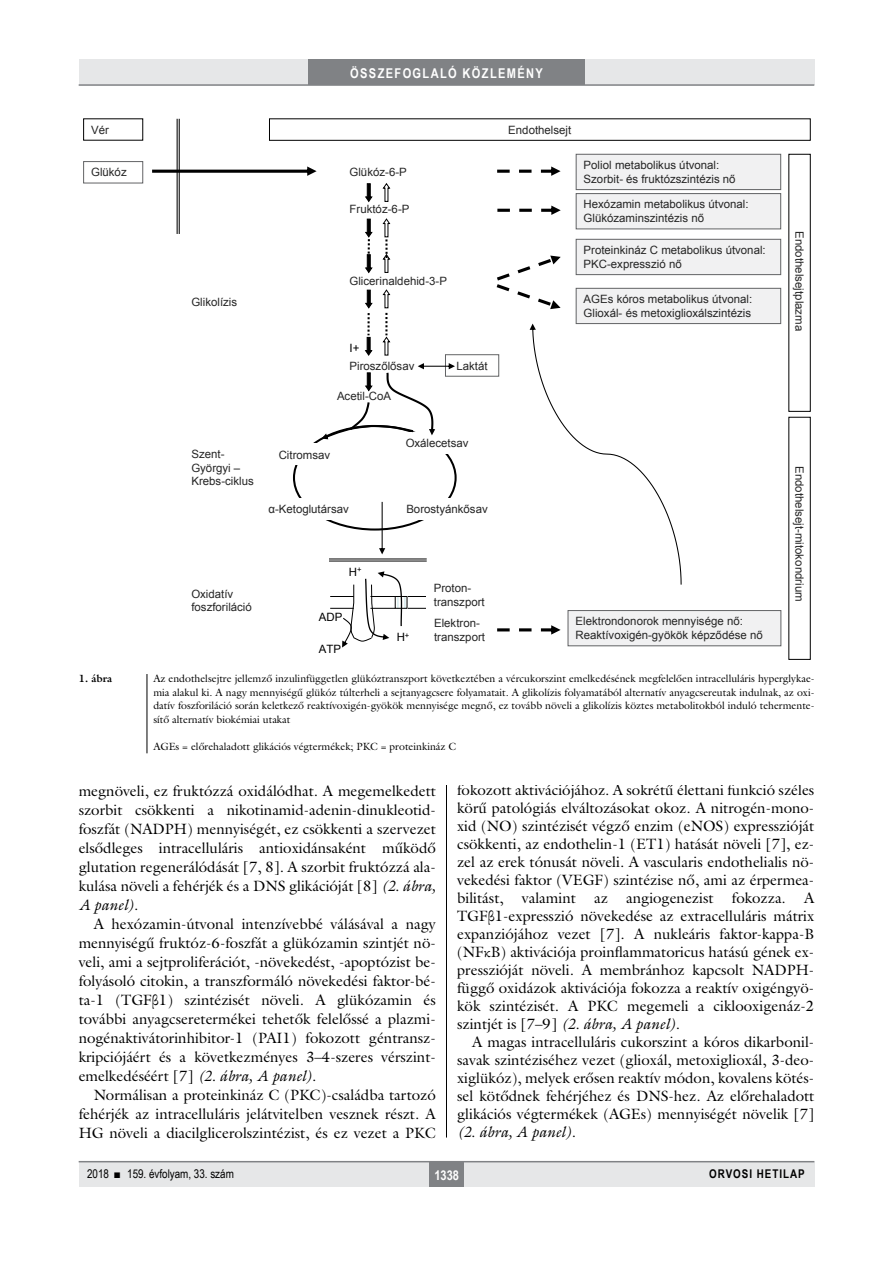
<style>
.page{position:relative;width:893px;height:1263px;background:#fff}
.page>*{position:absolute;margin:0;border:0;box-sizing:border-box;transform-origin:0 0}
.Body_Text{font:15px/18px "Galliard Reg";color:#000;text-align:justify}
.Body_tompa{font:15px/18.9px "Galliard Reg";color:#000;text-align:justify}
.t1{font:700 13.5px "Arial Narrow";letter-spacing:.1em;color:#fff}
.t2{font:12px "Arial Narrow";color:#000}
.t3{font:700 12px "Arial Narrow";letter-spacing:.08em;color:#000}
.t4{font:11.4px/13.8px "Arial";color:#252525}
.t5{font:11.4px "Arial";color:#000}
.kepalairas2{font:10.5px/13.5px "Galliard Reg";color:#000;text-align:justify}
.kepalairas1{font:700 10.5px "Galliard Reg";color:#000}
.t6{font:7.65px "Arial";color:#000}
.s1{font-style:italic}
.s2{font-family:"Garamond Premr Pro"}
</style>
<div class="page">
<div style="left:79px;top:1161px;width:735px;height:25px;background:#e6e7e8"></div>
<hr style="left:79px;top:1161px;width:735px;height:1px;background:#808285">
<div style="left:430px;top:1161px;width:34px;height:25px;background:#808285"></div>
<div style="left:79px;top:60px;width:735px;height:25px;background:#e6e7e8"></div>
<div style="left:308px;top:60px;width:277px;height:25px;background:#808285"></div>
<hr style="left:79px;top:84px;width:735px;height:2px;background:#808285">
<hr style="left:446px;top:111px;width:1px;height:1026px;background:#000">
<div style="left:79px;top:111px;width:736px;height:563px;background:#fff"></div>
<div style="left:83px;top:161px;width:60px;height:22px;border:1px solid #626365"></div>
<div style="left:445px;top:354px;width:54px;height:23px;border:1px solid #626365"></div>
<div style="left:788px;top:154px;width:23px;height:258px;border:1px solid #000"></div>
<div style="left:788px;top:417px;width:23px;height:243px;border:1px solid #000"></div>
<svg style="left:365px;top:183px;width:8px;height:20px"></svg>
<svg style="left:382px;top:183px;width:9px;height:19px"></svg>
<hr style="left:179px;top:119px;width:1px;height:115px;background:#000">
<hr style="left:177px;top:119px;width:1px;height:115px;background:#000">
<div style="left:269px;top:118px;width:542px;height:23px;border:1px solid #000"></div>
<svg style="left:364px;top:289px;width:9px;height:67px"></svg>
<svg style="left:382px;top:289px;width:9px;height:67px"></svg>
<svg style="left:365px;top:218px;width:8px;height:56px"></svg>
<svg style="left:382px;top:218px;width:9px;height:55px"></svg>
<hr style="left:329px;top:559px;width:98px;height:1px;background:#000">
<hr style="left:329px;top:561px;width:98px;height:1px;background:#000">
<hr style="left:370px;top:596px;width:65px;height:1px;background:#000">
<hr style="left:370px;top:608px;width:65px;height:1px;background:#000">
<svg style="left:402px;top:598px;width:3px;height:9px"></svg>
<div style="left:395px;top:596px;width:12px;height:13px;border:1px solid #000"></div>
<div style="left:426px;top:577px;width:72px;height:35px;background:#fff"></div>
<svg style="left:330px;top:571px;width:72px;height:76px"></svg>
<svg style="left:379px;top:502px;width:6px;height:52px"></svg>
<svg style="left:321px;top:363px;width:134px;height:76px"></svg>
<svg style="left:497px;top:166px;width:64px;height:10px"></svg>
<svg style="left:497px;top:206px;width:64px;height:9px"></svg>
<svg style="left:497px;top:256px;width:64px;height:53px"></svg>
<svg style="left:497px;top:625px;width:64px;height:10px"></svg>
<div style="left:576px;top:154px;width:205px;height:36px;background:#f1f1f2"></div>
<div style="left:576px;top:154px;width:205px;height:36px;border:1px solid #626365"></div>
<div style="left:576px;top:194px;width:205px;height:35px;background:#f1f1f2"></div>
<div style="left:576px;top:193px;width:205px;height:36px;border:1px solid #626365"></div>
<div style="left:576px;top:239px;width:205px;height:36px;background:#f1f1f2"></div>
<div style="left:576px;top:239px;width:205px;height:36px;border:1px solid #626365"></div>
<div style="left:576px;top:288px;width:205px;height:36px;background:#f1f1f2"></div>
<div style="left:576px;top:288px;width:205px;height:36px;border:1px solid #626365"></div>
<div style="left:568px;top:610px;width:213px;height:36px;background:#f1f1f2"></div>
<div style="left:568px;top:610px;width:213px;height:36px;border:1px solid #626365"></div>
<svg style="left:152px;top:166px;width:165px;height:10px"></svg>
<svg style="left:530px;top:324px;width:152px;height:261px"></svg>
<div style="left:79px;top:674px;width:736px;height:110px;background:#fff"></div>
<hr style="left:147px;top:674px;width:1px;height:79px;background:#000">
<p class="t1" style="left:350px;top:63px;width:194px">ÖSSZEFOGLALÓ KÖZLEMÉNY</p>
<p class="t4" style="left:91px;top:123px;width:19px">Vér</p>
<p class="t4" style="left:508px;top:123px;width:65px">Endothelsejt</p>
<p class="t4" style="left:91px;top:166px;width:37px">Glükóz</p>
<p class="t4" style="left:191px;top:296px;width:47px">Glikolízis</p>
<p class="t4" style="left:350px;top:166px;width:59px">Glükóz-6-P</p>
<p class="t4" style="left:350px;top:202px;width:61px">Fruktóz-6-P</p>
<p class="t4" style="left:350px;top:274px;width:99px">Glicerinaldehid-3-P</p>
<p class="t5" style="left:350px;top:341px;width:11px">I+</p>
<p class="t4" style="left:350px;top:359px;width:66px">Piroszőlősav</p>
<p class="t4" style="left:337px;top:389px;width:56px">Acetil-CoA</p>
<p class="t4" style="left:456px;top:359px;width:33px">Laktát</p>
<p class="t4" style="left:584px;top:158px;width:153px">Poliol metabolikus útvonal:<br>Szorbit- és fruktózszintézis nő</p>
<p class="t4" style="left:584px;top:198px;width:166px">Hexózamin metabolikus útvonal:<br>Glükózaminszintézis nő</p>
<p class="t4" style="left:584px;top:243px;width:184px">Proteinkináz C metabolikus útvonal:<br>PKC-expresszió nő</p>
<p class="t4" style="left:584px;top:292px;width:170px">AGEs kóros metabolikus útvonal:<br>Glioxál- és metoxiglioxálszintézis</p>
<p class="t4" style="left:191px;top:447px;width:64px">Szent-<br>Györgyi –<br>Krebs-ciklus</p>
<p class="t4" style="left:279px;top:448px;width:53px">Citromsav</p>
<p class="t4" style="left:406px;top:436px;width:64px">Oxálecetsav</p>
<p class="t4" style="left:268px;top:502px;width:82px">α-Ketoglutársav</p>
<p class="t4" style="left:406px;top:502px;width:83px">Borostyánkősav</p>
<p class="t5" style="left:349px;top:564px;width:14px">H<sup>+</sup></p>
<p class="t4" style="left:191px;top:587px;width:62px">Oxidatív foszforiláció</p>
<p class="t5" style="left:319px;top:610px;width:25px">ADP</p>
<p class="t5" style="left:319px;top:641px;width:24px">ATP</p>
<p class="t4" style="left:434px;top:581px;width:52px">Proton&shy;transzport</p>
<p class="t4" style="left:434px;top:616px;width:47px">Elektron-</p>
<p class="t5" style="left:397px;top:629px;width:10px">H</p>
<p class="t4" style="left:434px;top:630px;width:52px">transzport</p>
<p class="t6" style="left:405px;top:630px;width:6px">+</p>
<p class="t4" style="left:575px;top:615px;width:189px">Elektrondonorok mennyisége nő:<br>Reaktívoxigén-gyökök képződése nő</p>
<p class="t4" style="left:806px;top:231px;width:101px;rotate:90deg">Endothelsejtplazma</p>
<p class="t4" style="left:806px;top:466px;width:137px;rotate:90deg">Endothelsejt-mitokondrium</p>
<p class="kepalairas1" style="left:79px;top:672px;width:35px">1. ábra</p>
<p class="kepalairas2" style="left:153px;top:672px;width:663px">Az endothelsejtre jellemző inzulinfüggetlen glükóztranszport következtében a vércukorszint emelkedésének megfelelően intracelluláris hyperglykae&shy;mia alakul ki. A nagy mennyiségű glükóz túlterheli a sejtanyagcsere folyamatait. A glikolízis folyamatából alternatív anyagcsereutak indulnak, az oxi&shy;datív foszforiláció során keletkező reaktívoxigén-gyökök mennyisége megnő, ez tovább növeli a glikolízis köztes metabolitokból induló tehermente&shy;sítő alternatív biokémiai utakat</p>
<p class="kepalairas2" style="left:153px;top:739px;width:304px">AGEs = előrehaladott glikációs végtermékek; PKC = proteinkináz C</p>
<p class="Body_tompa" style="left:79px;top:782px;width:359px">megnöveli, ez fruktózzá oxidálódhat. A megemelkedett szorbit csökkenti a nikotinamid-adenin-dinukleotid&shy;foszfát (NADPH) mennyiségét, ez csökkenti a szervezet elsődleges intracelluláris antioxidánsaként működő glutation regenerálódását [7, 8]. A szorbit fruktózzá ala&shy;kulása növeli a fehérjék és a DNS glikációját [8] <span class="s1">(2. ábra, A panel)</span>.</p>
<p class="Body_Text" style="left:79px;top:914px;width:359px;line-height:18.9px;text-indent:15px">A hexózamin-útvonal intenzívebbé válásával a nagy mennyiségű fruktóz-6-foszfát a glükózamin szintjét nö&shy;veli, ami a sejtproliferációt, -növekedést, -apoptózist be&shy;folyásoló citokin, a transzformáló növekedési faktor-bé&shy;ta-1 (TGF<span class="s2">β</span>1) szintézisét növeli. A glükózamin és további anyagcseretermékei tehetők felelőssé a plazmi&shy;nogénaktivátorinhibitor-1 (PAI1) fokozott géntransz&shy;kripciójáért és a következményes 3–4-szeres vérszint&shy;emelkedéséért [7] <span class="s1">(2. ábra, A panel)</span>.</p>
<p class="Body_Text" style="left:79px;top:1085px;width:359px;line-height:18.9px;text-indent:15px">Normálisan a proteinkináz C (PKC)-családba tartozó fehérjék az intracelluláris jelátvitelben vesznek részt. A HG növeli a diacilglicerolszintézist, és ez vezet a PKC</p>
<p class="Body_Text" style="left:457px;top:781px;width:359px">fokozott aktivációjához. A sokrétű élettani funkció széles körű patológiás elváltozásokat okoz. A nitrogén-mono&shy;xid (NO) szintézisét végző enzim (eNOS) expresszióját csökkenti, az endothelin-1 (ET1) hatását növeli [7], ez&shy;zel az erek tónusát növeli. A vascularis endothelialis nö&shy;vekedési faktor (VEGF) szintézise nő, ami az érpermea&shy;bilitást, valamint az angiogenezist fokozza. A TGF<span class="s2">β</span>1-expresszió növekedése az extracelluláris mátrix expanziójához vezet [7]. A nukleáris faktor-kappa-B (NF<span class="s2">κ</span>B) aktivációja proinflammatoricus hatású gének ex&shy;presszióját növeli. A membránhoz kapcsolt NADPH&shy;függő oxidázok aktivációja fokozza a reaktív oxigéngyö&shy;kök szintézisét. A PKC megemeli a ciklooxigenáz-2 szintjét is [7–9] <span class="s1">(2. ábra, A panel)</span>.</p>
<p class="Body_Text" style="left:457px;top:1033px;width:359px;text-indent:15px">A magas intracelluláris cukorszint a kóros dikarbonil&shy;savak szintéziséhez vezet (glioxál, metoxiglioxál, 3-deo&shy;xiglükóz), melyek erősen reaktív módon, kovalens kötés&shy;sel kötődnek fehérjéhez és DNS-hez. Az előrehaladott glikációs végtermékek (AGEs) mennyiségét növelik [7] <span class="s1">(2. ábra, A panel)</span>.</p>
<p class="t2" style="left:87px;top:1165px;width:148px">2018 ■ 159. évfolyam, 33. szám</p>
<p class="t1" style="left:434px;top:1165px;width:26px">1338</p>
<p class="t3" style="left:709px;top:1165px;width:97px">ORVOSI HETILAP</p>
</div>
